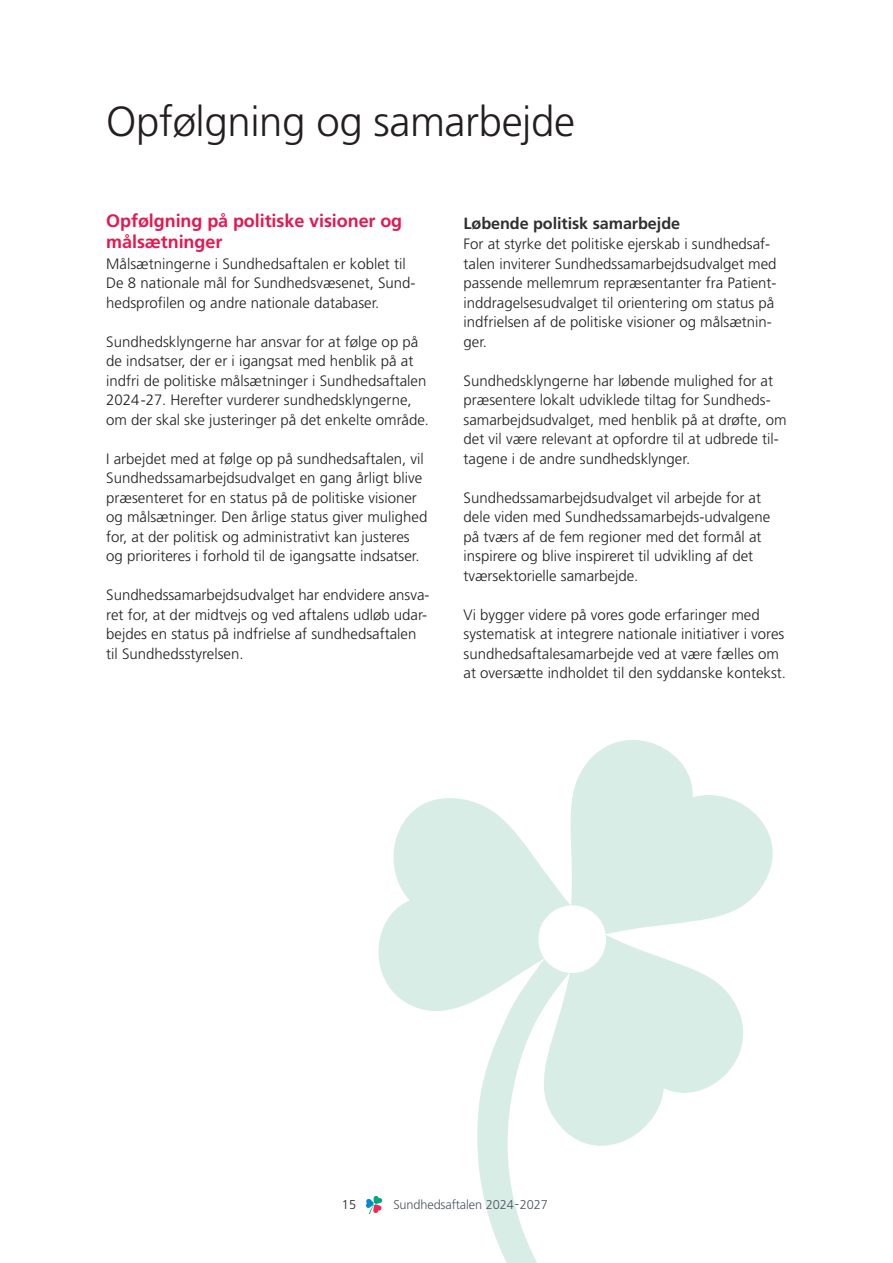
<style>
.page{position:relative;width:893px;height:1263px;background:#fff}
.page>*{position:absolute;margin:0;border:0;box-sizing:border-box;transform-origin:0 0}
.t1{font:300 42px "Frutiger LT Pro";letter-spacing:-.01em;color:#231f20}
.t2{font:700 18px/21px "Frutiger LT Pro";letter-spacing:-.005em;color:#e31851}
.t3{font:700 16.2px "Frutiger LT Pro";letter-spacing:-.005em;color:#312f30}
.t4{font:300 15px/19.5px "Frutiger LT Pro";color:#231f20}
.t5{font:12.75px "Frutiger LT Pro Light 2";letter-spacing:-.01em;color:#4d545a}
.t6{font:300 12.75px "Frutiger LT Pro";color:#231f20}
</style>
<div class="page">
<svg style="left:378px;top:798px;width:181px;height:213px;fill:#d7ede5"></svg>
<svg style="left:559px;top:740px;width:214px;height:194px;fill:#d7ede5"></svg>
<svg style="left:530px;top:935px;width:135px;height:24px"></svg>
<svg style="left:475px;top:959px;width:269px;height:304px"></svg>
<svg style="left:365px;top:1195px;width:18px;height:19px"></svg>
<h1 class="t1" style="left:106px;top:97px;width:470px">Opfølgning og samarbejde</h1>
<h2 class="t2" style="left:106px;top:211px;width:297px">Opfølgning på politiske visioner og målsætninger</h2>
<p class="t4" style="left:106px;top:254px;width:311px">Målsætningerne i Sundhedsaftalen er koblet til<br>De 8 nationale mål for Sundhedsvæsenet, Sund&shy;hedsprofilen og andre nationale databaser.</p>
<p class="t4" style="left:106px;top:332px;width:324px">Sundhedsklyngerne har ansvar for at følge op på de indsatser, der er i igangsat med henblik på at indfri de politiske målsætninger i Sundhedsaftalen 2024-27. Herefter vurderer sundhedsklyngerne, om der skal ske justeringer på det enkelte område.</p>
<p class="t4" style="left:106px;top:449px;width:323px">I arbejdet med at følge op på sundhedsaftalen, vil Sundhedssamarbejdsudvalget en gang årligt blive præsenteret for en status på de politiske visioner og målsætninger. Den årlige status giver mulighed for, at der politisk og administrativt kan justeres og prioriteres i forhold til de igangsatte indsatser.</p>
<p class="t4" style="left:106px;top:585px;width:325px">Sundhedssamarbejdsudvalget har endvidere ansva&shy;ret for, at der midtvejs og ved aftalens udløb udar&shy;bejdes en status på indfrielse af sundhedsaftalen til Sundhedsstyrelsen.</p>
<h3 class="t3" style="left:463px;top:213px;width:218px">Løbende politisk samarbejde</h3>
<p class="t4" style="left:463px;top:234px;width:315px">For at styrke det politiske ejerskab i sundhedsaf&shy;talen inviterer Sundhedssamarbejdsudvalget med passende mellemrum repræsentanter fra Patient&shy;inddragelsesudvalget til orientering om status på indfrielsen af de politiske visioner og målsætnin&shy;ger.</p>
<p class="t4" style="left:463px;top:371px;width:325px">Sundhedsklyngerne har løbende mulighed for at præsentere lokalt udviklede tiltag for Sundheds&shy;samarbejdsudvalget, med henblik på at drøfte, om det vil være relevant at opfordre til at udbrede til&shy;tagene i de andre sundhedsklynger.</p>
<p class="t4" style="left:463px;top:488px;width:308px">Sundhedssamarbejdsudvalget vil arbejde for at dele viden med Sundhedssamarbejds-udvalgene på tværs af de fem regioner med det formål at inspirere og blive inspireret til udvikling af det tværsektorielle samarbejde.</p>
<p class="t4" style="left:463px;top:605px;width:324px">Vi bygger videre på vores gode erfaringer med systematisk at integrere nationale initiativer i vores sundhedsaftalesamarbejde ved at være fælles om at oversætte indholdet til den syddanske kontekst.</p>
<p class="t6" style="left:342px;top:1197px;width:16px">15</p>
<p class="t5" style="left:393px;top:1197px;width:156px">Sundhedsaftalen 2024-2027</p>
</div>
